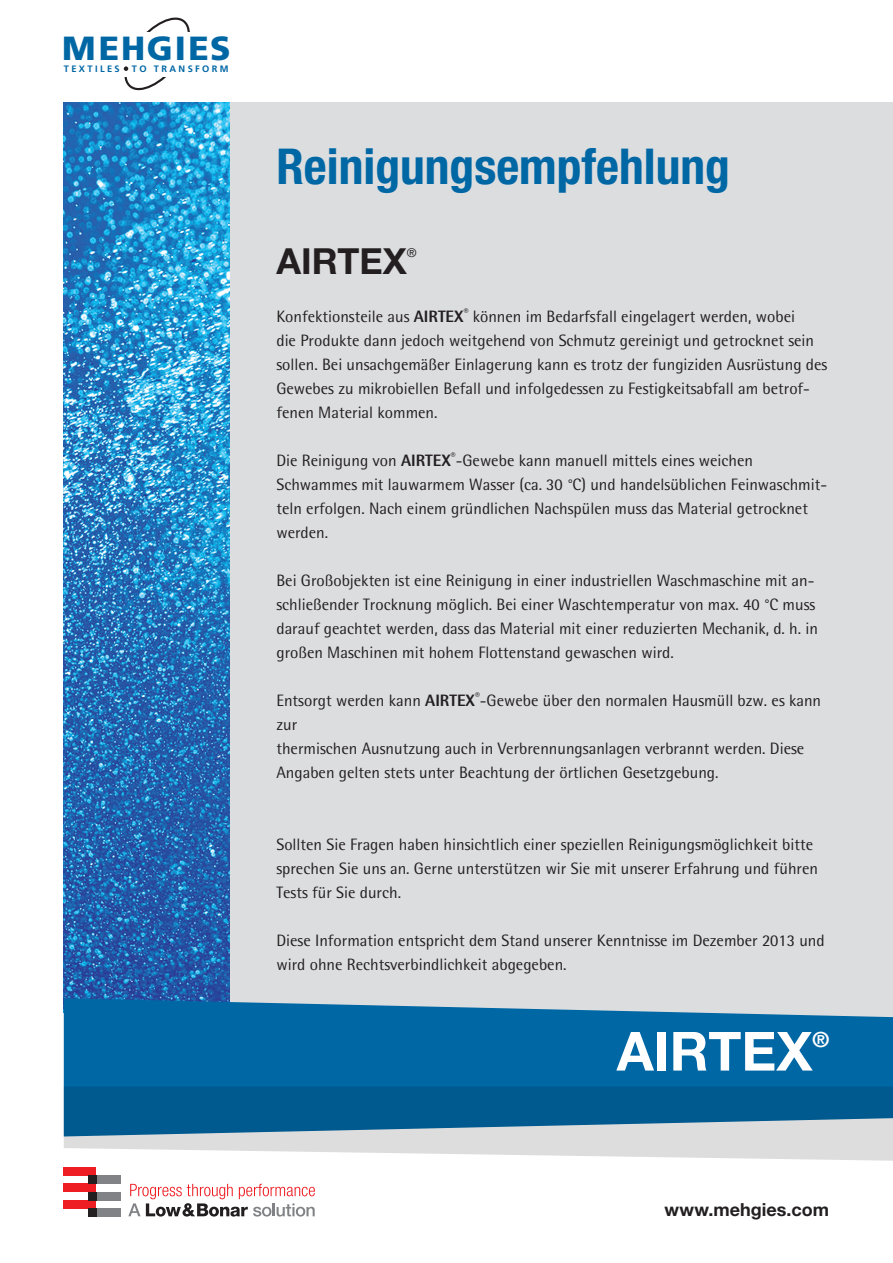
<style>
.page{position:relative;width:893px;height:1263px;background:#fff}
.page>*{position:absolute;margin:0;border:0;box-sizing:border-box;transform-origin:0 0}
.t1{font:700 54px "Helvetica Neue LTW1 G";color:#fff}
.t2{font:700 condensed 49.5px "Helvetica Neue LTW1 G";color:#0067a5}
.t3{font:700 36px "Helvetica Neue LTW1 G";color:#231f20}
.t4{font:900 33.45px "Frutiger LT";letter-spacing:.055em;color:#0067a5}
.t5{font:700 21px "Helvetica Neue LTW1 G";color:#fff}
.t6{font:700 18px "Helvetica Neue LTW1 G";color:#231f20}
.t7{font:16.5px/24px "Agfa Rotis Semisans";color:#231f20}
.t8{font:12.3px "Helvetica Neue LTW1 G";color:#231f20}
.t9{font:700 9.3px "Frutiger LT";letter-spacing:.255em;color:#0067a5}
.s1{font-weight:800}
</style>
<div class="page">
<div style="left:230px;top:102px;width:663px;height:918px;background:#dcdddf"></div>
<img style="left:64px;top:102px;width:166px;height:896px">
<svg style="left:64px;top:998px;width:829px;height:88px;background:#1773ab"></svg>
<svg style="left:128px;top:1184px;width:187px;height:32px"></svg>
<div style="left:64px;top:1168px;width:32px;height:8px;background:#ee1d23"></div>
<div style="left:96px;top:1176px;width:24px;height:8px;background:#808285"></div>
<div style="left:64px;top:1184px;width:32px;height:8px;background:#ee1d23"></div>
<div style="left:96px;top:1192px;width:24px;height:8px;background:#808285"></div>
<div style="left:64px;top:1200px;width:32px;height:8px;background:#ee1d23"></div>
<div style="left:96px;top:1208px;width:24px;height:8px;background:#808285"></div>
<div style="left:88px;top:1176px;width:8px;height:8px;background:#231f20"></div>
<div style="left:88px;top:1192px;width:8px;height:8px;background:#231f20"></div>
<div style="left:88px;top:1208px;width:8px;height:8px;background:#231f20"></div>
<svg style="left:64px;top:1086px;width:829px;height:75px;background:#6697b5"></svg>
<svg style="left:124px;top:66px;width:4px;height:5px"></svg>
<svg style="left:124px;top:77px;width:42px;height:14px"></svg>
<svg style="left:146px;top:17px;width:44px;height:15px"></svg>
<h3 class="t4" style="left:62px;top:28px;width:170px">MEHGIES</h3>
<p class="t9" style="left:64px;top:63px;width:57px">TEXTILES</p>
<p class="t9" style="left:132px;top:63px;width:98px">TO TRANSFORM</p>
<h2 class="t2" style="left:276px;top:137px;width:455px">Reinigungsempfehlung</h2>
<h3 class="t3" style="left:276px;top:239px;width:132px">AIRTEX</h3>
<p class="t8" style="left:407px;top:245px;width:11px">®</p>
<p class="t7" style="left:276px;top:304px;width:552px">Konfektionsteile aus <span class="s1">AIRTEX</span><sup>®</sup> können im Bedarfsfall eingelagert werden, wobei<br>die Produkte dann jedoch weitgehend von Schmutz gereinigt und getrocknet sein sollen. Bei unsachgemäßer Einlagerung kann es trotz der fungiziden Ausrüstung des Gewebes zu mikrobiellen Befall und infolgedessen zu Festigkeitsabfall am betrof&shy;fenen Material kommen.</p>
<p class="t7" style="left:276px;top:448px;width:552px">Die Reinigung von <span class="s1">AIRTEX</span><sup>®</sup>-Gewebe kann manuell mittels eines weichen Schwammes mit lauwarmem Wasser (ca. 30 °C) und handelsüblichen Feinwaschmit&shy;teln erfolgen. Nach einem gründlichen Nachspülen muss das Material getrocknet werden.</p>
<p class="t7" style="left:276px;top:568px;width:543px">Bei Großobjekten ist eine Reinigung in einer industriellen Waschmaschine mit an&shy;schließender Trocknung möglich. Bei einer Waschtemperatur von max. 40 °C muss darauf geachtet werden, dass das Material mit einer reduzierten Mechanik, d. h. in großen Maschinen mit hohem Flottenstand gewaschen wird.</p>
<p class="t7" style="left:276px;top:688px;width:546px">Entsorgt werden kann <span class="s1">AIRTEX</span><sup>®</sup>-Gewebe über den normalen Hausmüll bzw. es kann zur<br>thermischen Ausnutzung auch in Verbrennungsanlagen verbrannt werden. Diese Angaben gelten stets unter Beachtung der örtlichen Gesetzgebung.</p>
<p class="t7" style="left:276px;top:832px;width:543px">Sollten Sie Fragen haben hinsichtlich einer speziellen Reinigungsmöglichkeit bitte sprechen Sie uns an. Gerne unterstützen wir Sie mit unserer Erfahrung und führen<br>Tests für Sie durch.</p>
<p class="t7" style="left:276px;top:928px;width:550px">Diese Information entspricht dem Stand unserer Kenntnisse im Dezember 2013 und wird ohne Rechtsverbindlichkeit abgegeben.</p>
<h1 class="t1" style="left:617px;top:1018px;width:197px">AIRTEX</h1>
<p class="t5" style="left:812px;top:1026px;width:18px">®</p>
<p class="t6" style="left:665px;top:1199px;width:166px">www.mehgies.com</p>
</div>
